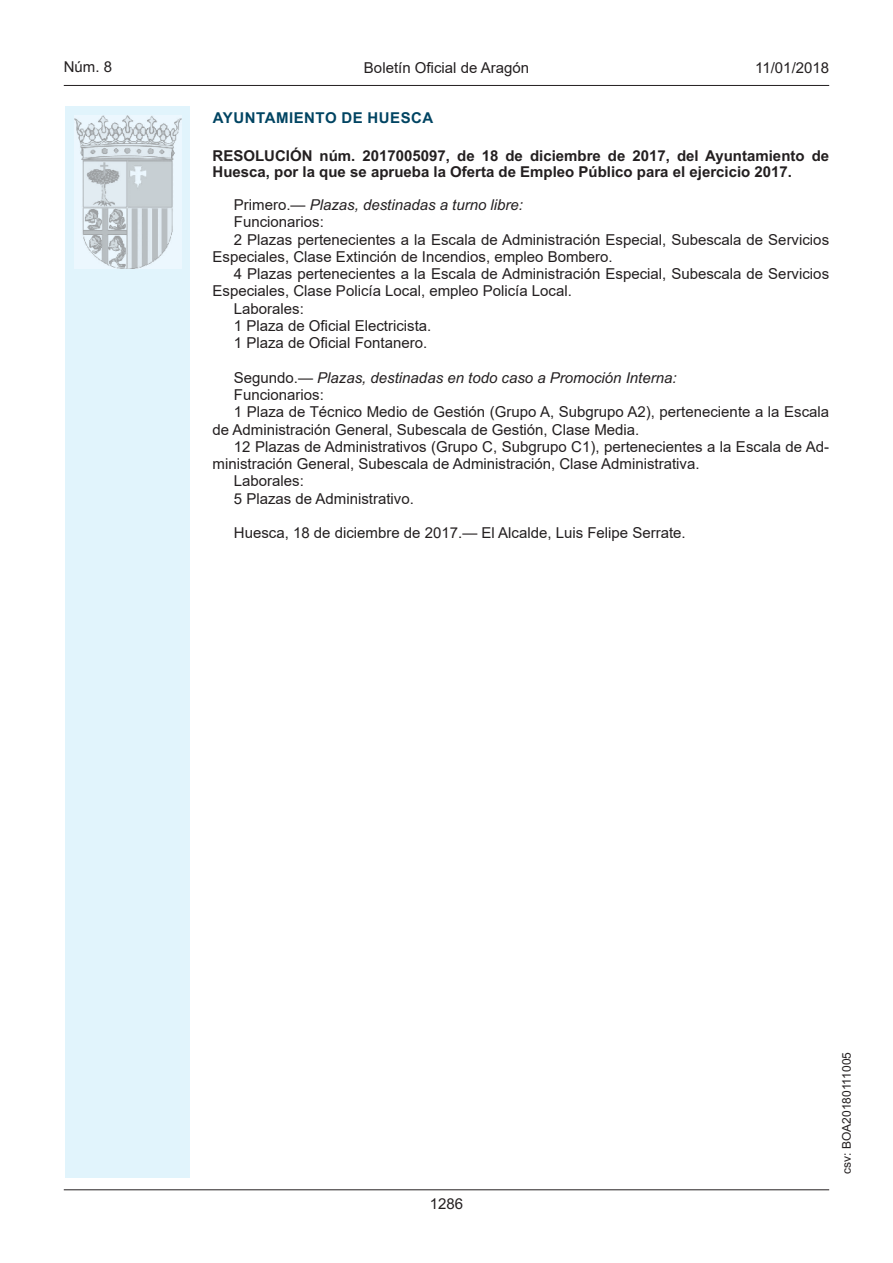
<style>
.page{position:relative;width:893px;height:1263px;background:#fff}
.page>*{position:absolute;margin:0;border:0;box-sizing:border-box;transform-origin:0 0}
.inicio_de_parrafo{font:15px/17.2px "Arial";color:#231f20}
.Titulo_text{font:700 15px/16.5px "Arial";color:#231f20}
.inicio_de_parrafo-2{font:italic 15px "Arial";color:#231f20}
.estilo_head-c{font:15px "Arial";color:#231f20}
.emisor_text{font:700 15px "Arial";letter-spacing:.035em;color:#004462}
.estilo_head-d{font:15px "Arial MT2";color:#231f20}
.estilo_head-i{font:15px "Arial MT2";color:#231f20}
.numero_pagina{font:15px "Arial MT2";color:#231f20}
.estilo_head-i-2{font:12px "Arial MT2";color:#231f20}
.s1{font-style:normal}
</style>
<div class="page">
<div style="left:65px;top:106px;width:125px;height:1072px;background:#e1f4fc"></div>
<img style="left:75px;top:115px;width:106px;height:153px">
<hr style="left:64px;top:85px;width:765px;height:1px;background:#231f20">
<hr style="left:64px;top:1189px;width:765px;height:1px;background:#231f20">
<p class="estilo_head-i" style="left:64px;top:57px;width:50px">Núm. 8</p>
<p class="estilo_head-c" style="left:364px;top:57px;width:167px">Boletín Oficial de Aragón</p>
<p class="estilo_head-d" style="left:755px;top:57px;width:75px">11/01/2018</p>
<p class="emisor_text" style="left:213px;top:107px;width:222px">AYUNTAMIENTO DE HUESCA</p>
<p class="Titulo_text" style="left:213px;top:147px;width:618px">RESOLUCIÓN núm. 2017005097, de 18 de diciembre de 2017, del Ayuntamiento de<br>Huesca, por la que se aprueba la Oferta de Empleo Público para el ejercicio 2017.</p>
<p class="inicio_de_parrafo-2" style="left:234px;top:195px;width:291px"><span class="s1">Primero.—</span> Plazas, destinadas a turno libre:</p>
<p class="inicio_de_parrafo" style="left:234px;top:213px;width:92px">Funcionarios:</p>
<p class="inicio_de_parrafo" style="left:213px;top:231px;width:618px;text-indent:21px">2 Plazas pertenecientes a la Escala de Administración Especial, Subescala de Servicios<br>Especiales, Clase Extinción de Incendios, empleo Bombero.</p>
<p class="inicio_de_parrafo" style="left:213px;top:265px;width:618px;text-indent:21px">4 Plazas pertenecientes a la Escala de Administración Especial, Subescala de Servicios<br>Especiales, Clase Policía Local, empleo Policía Local.</p>
<p class="inicio_de_parrafo" style="left:234px;top:300px;width:72px">Laborales:</p>
<p class="inicio_de_parrafo" style="left:234px;top:317px;width:199px">1 Plaza de Oficial Electricista.</p>
<p class="inicio_de_parrafo" style="left:234px;top:334px;width:195px">1 Plaza de Oficial Fontanero.</p>
<p class="inicio_de_parrafo-2" style="left:234px;top:368px;width:444px"><span class="s1">Segundo.—</span> Plazas, destinadas en todo caso a Promoción Interna:</p>
<p class="inicio_de_parrafo" style="left:234px;top:386px;width:92px">Funcionarios:</p>
<p class="inicio_de_parrafo" style="left:213px;top:403px;width:618px;text-indent:21px">1 Plaza de Técnico Medio de Gestión (Grupo A, Subgrupo A2), perteneciente a la Escala de Administración General, Subescala de Gestión, Clase Media.</p>
<p class="inicio_de_parrafo" style="left:213px;top:438px;width:618px;text-indent:21px">12 Plazas de Administrativos (Grupo C, Subgrupo C1), pertenecientes a la Escala de Ad&shy;ministración General, Subescala de Administración, Clase Administrativa.</p>
<p class="inicio_de_parrafo" style="left:234px;top:472px;width:72px">Laborales:</p>
<p class="inicio_de_parrafo" style="left:234px;top:490px;width:182px">5 Plazas de Administrativo.</p>
<p class="inicio_de_parrafo" style="left:234px;top:524px;width:453px">Huesca, 18 de diciembre de 2017.— El Alcalde, Luis Felipe Serrate.</p>
<p class="numero_pagina" style="left:430px;top:1193px;width:35px">1286</p>
<p class="estilo_head-i-2" style="left:838px;top:1174px;width:123px;rotate:-90deg">csv: BOA20180111005</p>
</div>
